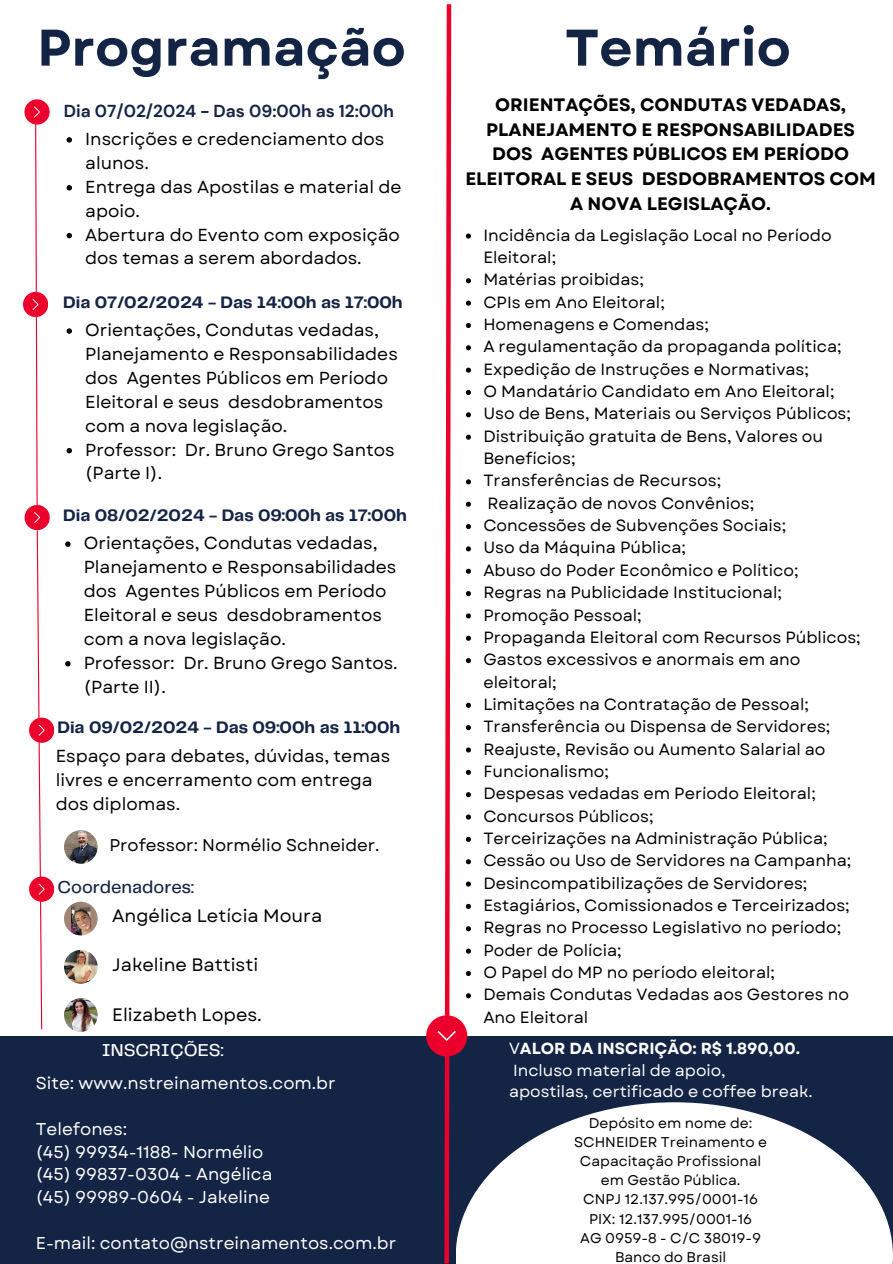
<style>
.page{position:relative;width:893px;height:1264px;background:#fff}
.page>*{position:absolute;margin:0;border:0;box-sizing:border-box;transform-origin:0 0}
.t1{font:700 51.45px "Garet";color:#142445}
.t2{font:700 18px/24.8px "Garet";color:#000;text-align:center}
.t3{font:18px "Garet";color:#000}
.t4{font:500 17.85px "Telegraf";color:#142445}
.t5{font:500 17.85px "Telegraf";color:#fff}
.t6{font:17.4px/23.9px "Garet";color:#000}
.t7{font:700 17.25px "Telegraf";color:#142445}
.t8{font:700 17.25px "DM Sans";color:#142445}
.t9{font:17.1px "Garet";color:#fff}
.t10{font:16.95px "Garet";color:#000}
.t11{font:16.2px/22.4px "Garet";color:#000}
.t12{font:16.05px "Garet";color:#fff}
.t13{font:700 16.05px "Garet";color:#fff}
.t14{font:14.1px "Garet";color:#000}
.s1{font-weight:400}
</style>
<div class="page">
<div style="left:0;top:1035px;width:892px;height:228px;background:#142445"></div>
<svg style="left:471px;top:1102px;width:421px;height:161px;fill:#fff"></svg>
<svg style="left:426px;top:4px;width:45px;height:1259px"></svg>
<svg style="left:23px;top:99px;width:31px;height:931px"></svg>
<svg style="left:67px;top:137px;width:5px;height:6px"></svg>
<svg style="left:67px;top:185px;width:5px;height:5px"></svg>
<svg style="left:67px;top:233px;width:5px;height:5px"></svg>
<svg style="left:67px;top:328px;width:5px;height:6px"></svg>
<svg style="left:67px;top:448px;width:5px;height:5px"></svg>
<svg style="left:65px;top:541px;width:6px;height:6px"></svg>
<svg style="left:65px;top:661px;width:6px;height:5px"></svg>
<img style="left:64px;top:901px;width:34px;height:34px;border-radius:50%">
<img style="left:64px;top:949px;width:34px;height:34px;border-radius:50%">
<img style="left:64px;top:998px;width:33px;height:33px;border-radius:50%">
<img style="left:64px;top:830px;width:34px;height:33px;border-radius:50%">
<p class="t1" style="left:37px;top:11px;width:370px">Programação</p>
<p class="t1" style="left:565px;top:11px;width:227px">Temário</p>
<p class="t8" style="left:64px;top:100px;width:331px">Dia 07/02/2024 - Das 09:00h as 12:00h</p>
<p class="t6" style="left:85px;top:127px;width:301px">Inscrições e credenciamento dos alunos.</p>
<p class="t6" style="left:85px;top:175px;width:318px">Entrega das Apostilas e material de apoio.</p>
<p class="t6" style="left:85px;top:222px;width:316px">Abertura do Evento com exposição dos temas a serem abordados.</p>
<p class="t7" style="left:63px;top:294px;width:341px">Dia 07/02/2024 - Das 14:00h as 17:00h</p>
<p class="t6" style="left:85px;top:318px;width:314px">Orientações, Condutas vedadas,<br>Planejamento e Responsabilidades dos Agentes Públicos em Período<br>Eleitoral e seus desdobramentos com a nova legislação.</p>
<p class="t6" style="left:85px;top:437px;width:311px">Professor: Dr. Bruno Grego Santos (Parte I).</p>
<p class="t7" style="left:63px;top:507px;width:345px">Dia 08/02/2024 - Das 09:00h as 17:00h</p>
<p class="t6" style="left:84px;top:531px;width:314px">Orientações, Condutas vedadas,<br>Planejamento e Responsabilidades dos Agentes Públicos em Período<br>Eleitoral e seus desdobramentos com a nova legislação.</p>
<p class="t6" style="left:84px;top:650px;width:315px">Professor: Dr. Bruno Grego Santos. (Parte II).</p>
<p class="t7" style="left:57px;top:720px;width:344px">Dia 09/02/2024 - Das 09:00h as 11:00h</p>
<p class="t6" style="left:56px;top:744px;width:336px">Espaço para debates, dúvidas, temas livres e encerramento com entrega dos diplomas.</p>
<p class="t10" style="left:109px;top:833px;width:272px">Professor: Normélio Schneider.</p>
<p class="t4" style="left:57px;top:879px;width:138px">Coordenadores:</p>
<p class="t3" style="left:112px;top:902px;width:211px">Angélica Letícia Moura</p>
<p class="t3" style="left:112px;top:952px;width:147px">Jakeline Battisti</p>
<p class="t3" style="left:112px;top:1001px;width:151px">Elizabeth Lopes.</p>
<p class="t5" style="left:102px;top:1042px;width:123px">INSCRIÇÕES:</p>
<p class="t9" style="left:36px;top:1070px;width:301px">Site: www.nstreinamentos.com.br</p>
<p class="t9" style="left:36px;top:1116px;width:93px">Telefones:</p>
<p class="t9" style="left:36px;top:1139px;width:229px">(45) 99934-1188- Normélio</p>
<p class="t9" style="left:36px;top:1161px;width:238px">(45) 99837-0304 - Angélica</p>
<p class="t9" style="left:36px;top:1184px;width:236px">(45) 99989-0604 - Jakeline</p>
<p class="t9" style="left:36px;top:1230px;width:362px">E-mail: contato@nstreinamentos.com.br</p>
<p class="t2" style="left:465px;top:92px;width:412px">ORIENTAÇÕES, CONDUTAS VEDADAS,<br>PLANEJAMENTO E RESPONSABILIDADES<br>DOS AGENTES PÚBLICOS EM PERÍODO<br>ELEITORAL E SEUS DESDOBRAMENTOS COM<br>A NOVA LEGISLAÇÃO.</p>
<p class="t11" style="left:483px;top:224px;width:350px">Incidência da Legislação Local no Período<br>Eleitoral;</p>
<p class="t11" style="left:483px;top:268px;width:162px">Matérias proibidas;</p>
<p class="t11" style="left:483px;top:291px;width:183px">CPIs em Ano Eleitoral;</p>
<p class="t11" style="left:483px;top:313px;width:227px">Homenagens e Comendas;</p>
<p class="t11" style="left:483px;top:335px;width:360px">A regulamentação da propaganda política;</p>
<p class="t11" style="left:483px;top:358px;width:327px">Expedição de Instruções e Normativas;</p>
<p class="t11" style="left:483px;top:380px;width:352px">O Mandatário Candidato em Ano Eleitoral;</p>
<p class="t11" style="left:483px;top:402px;width:369px">Uso de Bens, Materiais ou Serviços Públicos;</p>
<p class="t11" style="left:483px;top:425px;width:341px">Distribuição gratuita de Bens, Valores ou<br>Benefícios;</p>
<p class="t11" style="left:483px;top:469px;width:239px">Transferências de Recursos;</p>
<p class="t11" style="left:487px;top:492px;width:268px">Realização de novos Convênios;</p>
<p class="t11" style="left:483px;top:514px;width:304px">Concessões de Subvenções Sociais;</p>
<p class="t11" style="left:483px;top:536px;width:204px">Uso da Máquina Pública;</p>
<p class="t11" style="left:483px;top:559px;width:317px">Abuso do Poder Econômico e Político;</p>
<p class="t11" style="left:483px;top:581px;width:300px">Regras na Publicidade Institucional;</p>
<p class="t11" style="left:483px;top:603px;width:160px">Promoção Pessoal;</p>
<p class="t11" style="left:483px;top:626px;width:379px">Propaganda Eleitoral com Recursos Públicos;</p>
<p class="t11" style="left:483px;top:648px;width:319px">Gastos excessivos e anormais em ano eleitoral;</p>
<p class="t11" style="left:483px;top:693px;width:327px">Limitações na Contratação de Pessoal;</p>
<p class="t11" style="left:483px;top:715px;width:348px">Transferência ou Dispensa de Servidores;</p>
<p class="t11" style="left:483px;top:737px;width:344px">Reajuste, Revisão ou Aumento Salarial ao</p>
<p class="t11" style="left:483px;top:760px;width:127px">Funcionalismo;</p>
<p class="t11" style="left:483px;top:782px;width:334px">Despesas vedadas em Período Eleitoral;</p>
<p class="t11" style="left:483px;top:804px;width:172px">Concursos Públicos;</p>
<p class="t11" style="left:483px;top:827px;width:346px">Terceirizações na Administração Pública;</p>
<p class="t11" style="left:483px;top:849px;width:369px">Cessão ou Uso de Servidores na Campanha;</p>
<p class="t11" style="left:483px;top:871px;width:325px">Desincompatibilizações de Servidores;</p>
<p class="t11" style="left:483px;top:894px;width:368px">Estagiários, Comissionados e Terceirizados;</p>
<p class="t11" style="left:483px;top:916px;width:359px">Regras no Processo Legislativo no período;</p>
<p class="t11" style="left:483px;top:938px;width:140px">Poder de Polícia;</p>
<p class="t11" style="left:483px;top:961px;width:293px">O Papel do MP no período eleitoral;</p>
<p class="t11" style="left:483px;top:983px;width:367px">Demais Condutas Vedadas aos Gestores no<br>Ano Eleitoral</p>
<p class="t13" style="left:509px;top:1037px;width:292px"><span class="s1">V</span>ALOR DA INSCRIÇÃO: R$ 1.890,00.</p>
<p class="t12" style="left:513px;top:1058px;width:214px">Incluso material de apoio,</p>
<p class="t12" style="left:509px;top:1079px;width:305px">apostilas, certificado e coffee break.</p>
<p class="t14" style="left:589px;top:1112px;width:165px">Depósito em nome de:</p>
<p class="t14" style="left:574px;top:1131px;width:195px">SCHNEIDER Treinamento e</p>
<p class="t14" style="left:580px;top:1150px;width:183px">Capacitação Profissional</p>
<p class="t14" style="left:600px;top:1170px;width:141px">em Gestão Pública.</p>
<p class="t14" style="left:583px;top:1189px;width:176px">CNPJ 12.137.995/0001-16</p>
<p class="t14" style="left:589px;top:1208px;width:165px">PIX: 12.137.995/0001-16</p>
<p class="t14" style="left:580px;top:1227px;width:182px">AG 0959-8 - C/C 38019-9</p>
<p class="t14" style="left:615px;top:1246px;width:113px">Banco do Brasil</p>
</div>
